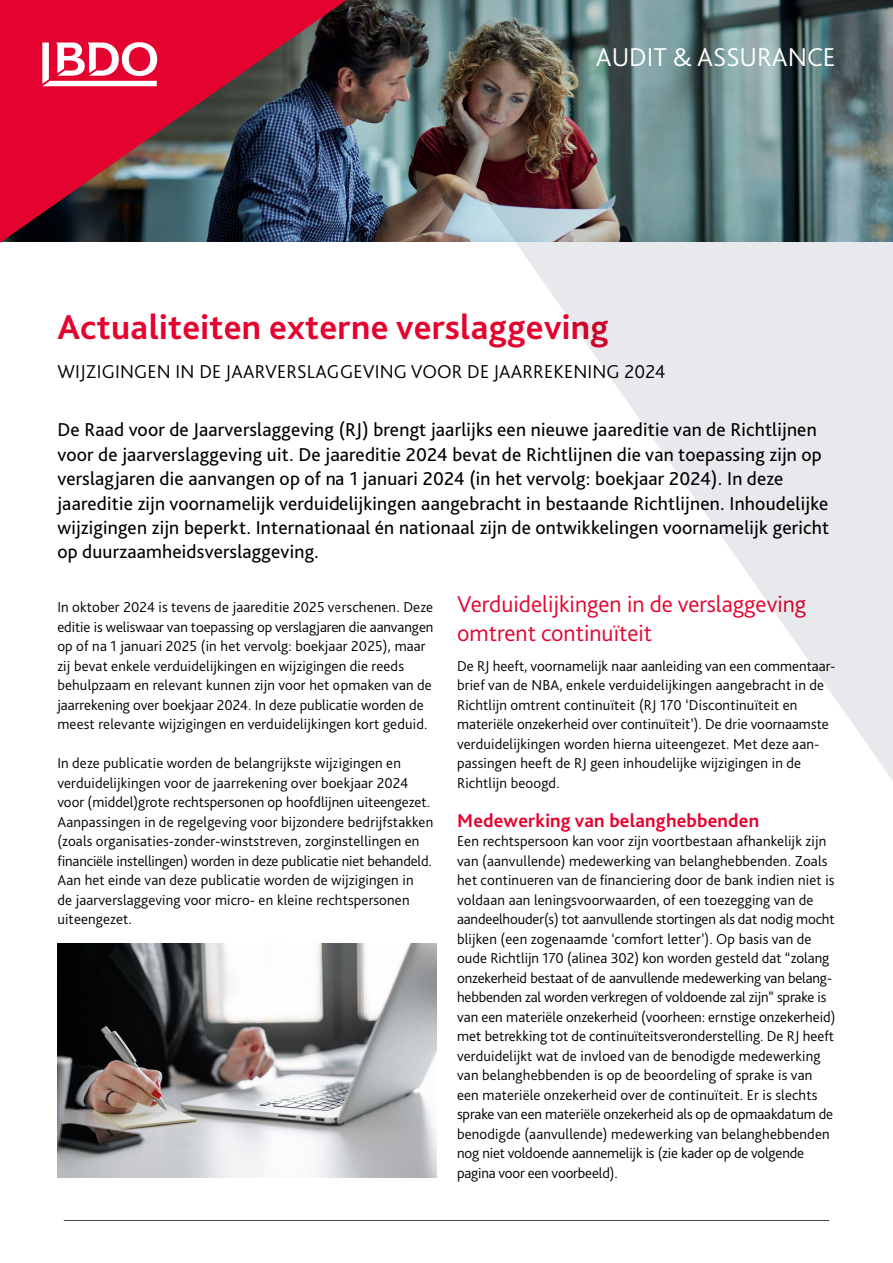
<style>
.page{position:relative;width:893px;height:1263px;background:#fff}
.page>*{position:absolute;margin:0;border:0;box-sizing:border-box;transform-origin:0 0}
.t1{font:700 36px "Bliss Pro";letter-spacing:.01em;color:#e4032e}
.t2{font:300 27px "Bliss Pro";color:#fff}
.t3{font:300 24px/29.2px "Bliss Pro";color:#e4032e}
.t4{font:19.5px/24.3px "Bliss Pro";letter-spacing:.01em;color:#000}
.t5{font:300 19.5px "Bliss Pro";letter-spacing:.01em;color:#000}
.t6{font:700 19.5px "Bliss Pro";letter-spacing:.01em;color:#e4032e}
.t7{font:300 15px/19.5px "Bliss Pro";letter-spacing:.01em;color:#000}
</style>
<div class="page">
<img style="left:57px;top:943px;width:379px;height:234px">
<img style="left:346px;top:0;width:547px;height:781px">
<img style="left:0;top:0;width:346px;height:243px">
<svg style="left:42px;top:42px;width:115px;height:44px"></svg>
<hr style="left:64px;top:1220px;width:765px;height:1px;background:#494643">
<h2 class="t2" style="left:596px;top:40px;width:241px">AUDIT &amp; ASSURANCE</h2>
<h1 class="t1" style="left:57px;top:305px;width:553px">Actualiteiten externe verslaggeving</h1>
<h3 class="t5" style="left:57px;top:359px;width:610px">WIJZIGINGEN IN DE JAARVERSLAGGEVING VOOR DE JAARREKENING 2024</h3>
<p class="t4" style="left:57px;top:417px;width:773px">De Raad voor de Jaarverslaggeving (RJ) brengt jaarlijks een nieuwe jaareditie van de Richtlijnen voor de jaarverslaggeving uit. De jaareditie 2024 bevat de Richtlijnen die van toepassing zijn op verslagjaren die aanvangen op of na 1 januari 2024 (in het vervolg: boekjaar 2024). In deze jaareditie zijn voornamelijk verduidelijkingen aangebracht in bestaande Richtlijnen. Inhoudelijke wijzigingen zijn beperkt. Internationaal én nationaal zijn de ontwikkelingen voornamelijk gericht op duurzaamheidsverslaggeving.</p>
<p class="t7" style="left:57px;top:597px;width:378px">In oktober 2024 is tevens de jaareditie 2025 verschenen. Deze editie is weliswaar van toepassing op verslagjaren die aanvangen op of na 1 januari 2025 (in het vervolg: boekjaar 2025), maar zij bevat enkele verduidelijkingen en wijzigingen die reeds behulpzaam en relevant kunnen zijn voor het opmaken van de jaarrekening over boekjaar 2024. In deze publicatie worden de meest relevante wijzigingen en verduidelijkingen kort geduid.</p>
<p class="t7" style="left:57px;top:753px;width:377px">In deze publicatie worden de belangrijkste wijzigingen en verduidelijkingen voor de jaarrekening over boekjaar 2024 voor (middel)grote rechtspersonen op hoofdlijnen uiteengezet.<br>Aanpassingen in de regelgeving voor bijzondere bedrijfstakken (zoals organisaties-zonder-winststreven, zorginstellingen en financiële instellingen) worden in deze publicatie niet behandeld.<br>Aan het einde van deze publicatie worden de wijzigingen in<br>de jaarverslaggeving voor micro- en kleine rechtspersonen uiteengezet.</p>
<h3 class="t3" style="left:457px;top:589px;width:351px">Verduidelijkingen in de verslaggeving omtrent continuïteit</h3>
<p class="t7" style="left:457px;top:655px;width:380px">De RJ heeft, voornamelijk naar aanleiding van een commentaar&shy;brief van de NBA, enkele verduidelijkingen aangebracht in de Richtlijn omtrent continuïteit (RJ 170 ‘Discontinuïteit en materiële onzekerheid over continuïteit’). De drie voornaamste verduidelijkingen worden hierna uiteengezet. Met deze aan&shy;passingen heeft de RJ geen inhoudelijke wijzigingen in de Richtlijn beoogd.</p>
<h3 class="t6" style="left:457px;top:808px;width:304px">Medewerking van belanghebbenden</h3>
<p class="t7" style="left:457px;top:831px;width:380px">Een rechtspersoon kan voor zijn voortbestaan afhankelijk zijn van (aanvullende) medewerking van belanghebbenden. Zoals het continueren van de financiering door de bank indien niet is voldaan aan leningsvoorwaarden, of een toezegging van de aandeelhouder(s) tot aanvullende stortingen als dat nodig mocht blijken (een zogenaamde ‘comfort letter’). Op basis van de oude Richtlijn 170 (alinea 302) kon worden gesteld dat “zolang onzekerheid bestaat of de aanvullende medewerking van belang&shy;hebbenden zal worden verkregen of voldoende zal zijn” sprake is van een materiële onzekerheid (voorheen: ernstige onzekerheid) met betrekking tot de continuïteitsveronderstelling. De RJ heeft verduidelijkt wat de invloed van de benodigde medewerking van belanghebbenden is op de beoordeling of sprake is van een materiële onzekerheid over de continuïteit. Er is slechts sprake van een materiële onzekerheid als op de opmaakdatum de benodigde (aanvullende) medewerking van belanghebbenden nog niet voldoende aannemelijk is (zie kader op de volgende pagina voor een voorbeeld).</p>
</div>
